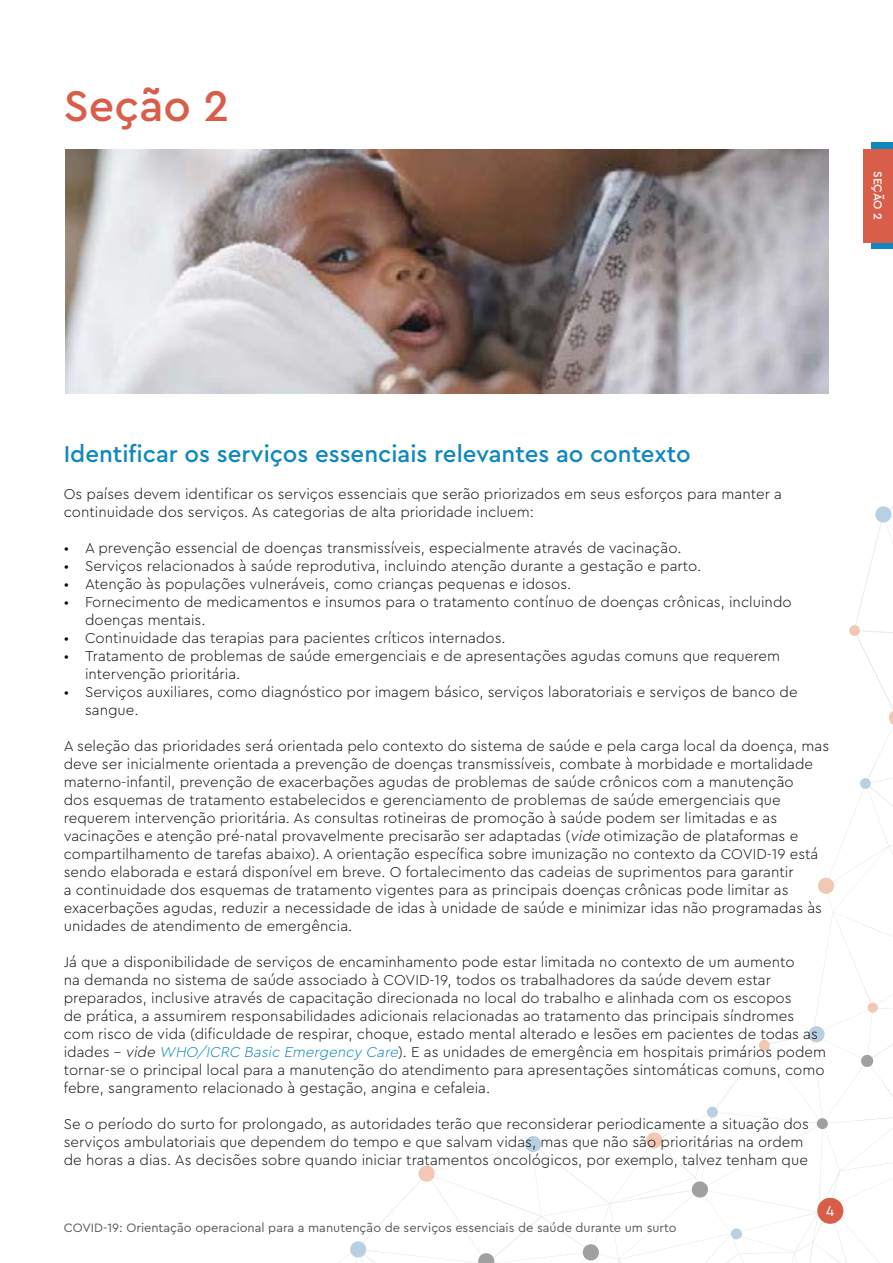
<style>
.page{position:relative;width:893px;height:1263px;background:#fff}
.page>*{position:absolute;margin:0;border:0;box-sizing:border-box;transform-origin:0 0}
.t1{font:500 45px "Cera Pro";color:#d85e49}
.t2{font:500 24px "Cera Pro";color:#1088be}
.t3{font:300 15px/18px "Cera Pro";color:#121212}
.t4{font:15px "Cera Pro";color:#fff}
.t5{font:12.75px "Cera Pro";color:#585b5a}
.t6{font:500 12px "Cera Pro";color:#fff}
.s1{font-style:italic}
.s2{font-style:italic;color:#1088be}
</style>
<div class="page">
<svg style="left:337px;top:506px;width:556px;height:757px"></svg>
<div style="left:872px;top:142px;width:21px;height:107px;background:#1088be"></div>
<div style="left:863px;top:149px;width:30px;height:93px;background:#d85e49"></div>
<img style="left:65px;top:150px;width:764px;height:244px">
<h1 class="t1" style="left:64px;top:76px;width:167px">Seção 2</h1>
<p class="t6" style="left:886px;top:171px;width:51px;rotate:90deg">Seção 2</p>
<h2 class="t2" style="left:64px;top:438px;width:628px">Identificar os serviços essenciais relevantes ao contexto</h2>
<p class="t3" style="left:64px;top:484px;width:720px">Os países devem identificar os serviços essenciais que serão priorizados em seus esforços para manter a continuidade dos serviços. As categorias de alta prioridade incluem:</p>
<p class="t3" style="left:64px;top:538px;width:619px">• A prevenção essencial de doenças transmissíveis, especialmente através de vacinação.</p>
<p class="t3" style="left:64px;top:556px;width:639px">• Serviços relacionados à saúde reprodutiva, incluindo atenção durante a gestação e parto.</p>
<p class="t3" style="left:64px;top:574px;width:509px">• Atenção às populações vulneráveis, como crianças pequenas e idosos.</p>
<p class="t3" style="left:85px;top:592px;width:708px;text-indent:-21px">• Fornecimento de medicamentos e insumos para o tratamento contínuo de doenças crônicas, incluindo doenças mentais.</p>
<p class="t3" style="left:64px;top:628px;width:443px">• Continuidade das terapias para pacientes críticos internados.</p>
<p class="t3" style="left:85px;top:646px;width:696px;text-indent:-21px">• Tratamento de problemas de saúde emergenciais e de apresentações agudas comuns que requerem intervenção prioritária.</p>
<p class="t3" style="left:85px;top:682px;width:714px;text-indent:-21px">• Serviços auxiliares, como diagnóstico por imagem básico, serviços laboratoriais e serviços de banco de sangue.</p>
<p class="t3" style="left:64px;top:736px;width:767px">A seleção das prioridades será orientada pelo contexto do sistema de saúde e pela carga local da doença, mas deve ser inicialmente orientada a prevenção de doenças transmissíveis, combate à morbidade e mortalidade materno-infantil, prevenção de exacerbações agudas de problemas de saúde crônicos com a manutenção<br>dos esquemas de tratamento estabelecidos e gerenciamento de problemas de saúde emergenciais que requerem intervenção prioritária. As consultas rotineiras de promoção à saúde podem ser limitadas e as vacinações e atenção pré-natal provavelmente precisarão ser adaptadas (<span class="s1">vide</span> otimização de plataformas e compartilhamento de tarefas abaixo). A orientação específica sobre imunização no contexto da COVID-19 está sendo elaborada e estará disponível em breve. O fortalecimento das cadeias de suprimentos para garantir<br>a continuidade dos esquemas de tratamento vigentes para as principais doenças crônicas pode limitar as exacerbações agudas, reduzir a necessidade de idas à unidade de saúde e minimizar idas não programadas às unidades de atendimento de emergência.</p>
<p class="t3" style="left:64px;top:952px;width:764px">Já que a disponibilidade de serviços de encaminhamento pode estar limitada no contexto de um aumento<br>na demanda no sistema de saúde associado à COVID-19, todos os trabalhadores da saúde devem estar preparados, inclusive através de capacitação direcionada no local do trabalho e alinhada com os escopos<br>de prática, a assumirem responsabilidades adicionais relacionadas ao tratamento das principais síndromes com risco de vida (dificuldade de respirar, choque, estado mental alterado e lesões em pacientes de todas as idades - <span class="s1">vide</span><span class="s2">WHO/ICRC Basic Emergency Care</span>). E as unidades de emergência em hospitais primários podem tornar-se o principal local para a manutenção do atendimento para apresentações sintomáticas comuns, como febre, sangramento relacionado à gestação, angina e cefaleia.</p>
<p class="t3" style="left:64px;top:1114px;width:747px">Se o período do surto for prolongado, as autoridades terão que reconsiderar periodicamente a situação dos serviços ambulatoriais que dependem do tempo e que salvam vidas, mas que não são prioritárias na ordem de horas a dias. As decisões sobre quando iniciar tratamentos oncológicos, por exemplo, talvez tenham que</p>
<p class="t5" style="left:64px;top:1219px;width:614px">COVID-19: Orientação operacional para a manutenção de serviços essenciais de saúde durante um surto</p>
<p class="t4" style="left:826px;top:1201px;width:10px">4</p>
</div>
